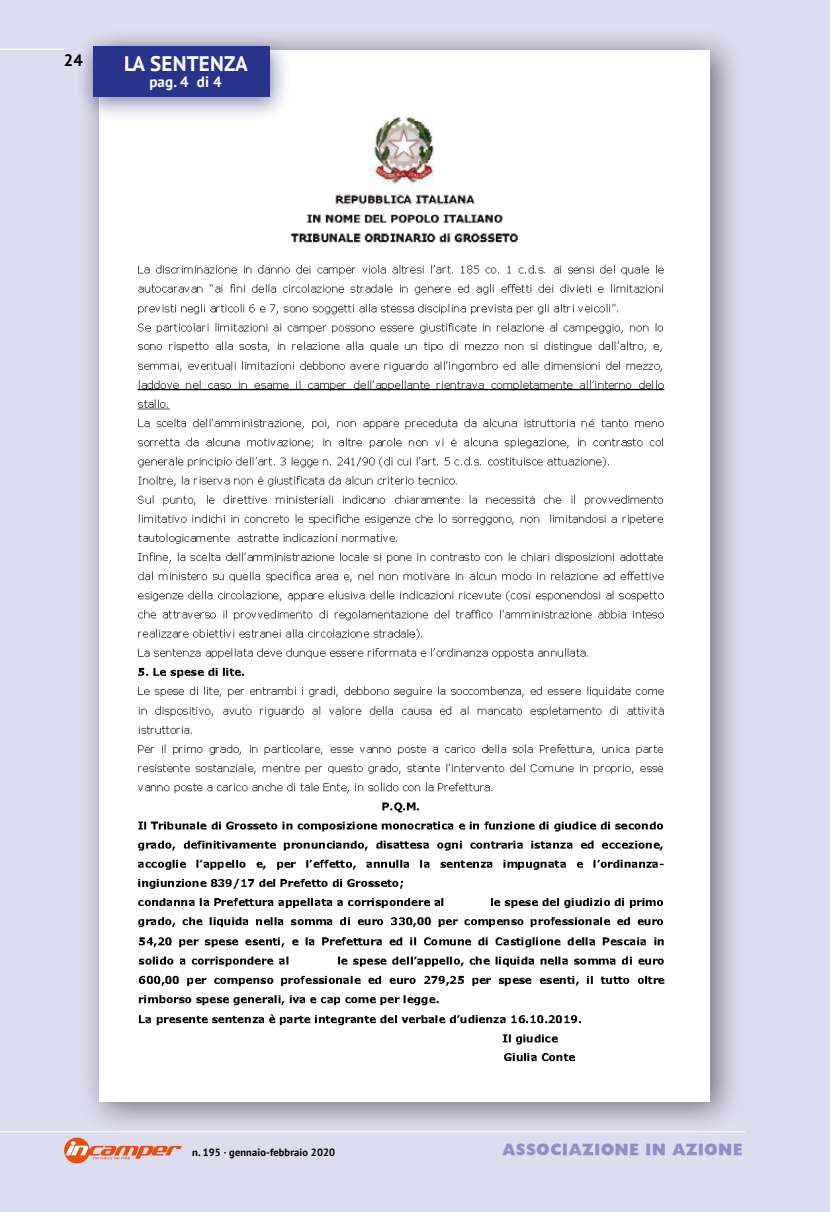
<style>
.page{position:relative;width:830px;height:1212px;background:#fff}
.page>*{position:absolute;margin:0;border:0;box-sizing:border-box;transform-origin:0 0}
.t1{font:700 21px "PT Sans";letter-spacing:.01em;color:#fff}
.t2{font:700 16.5px "PT Sans";color:#000}
.t3{font:15px "Headline NEWS";letter-spacing:.01em;color:#908ec4}
.t4{font:700 15px "PT Sans";color:#fff}
.t5{font:700 10.5px "PT Sans";letter-spacing:.01em;color:#000}
</style>
<div class="page">
<div style="left:0;top:0;width:829px;height:1212px;background:#dedcef"></div>
<hr style="left:0;top:49px;width:64px;height:1px;background:#fff">
<hr style="left:0;top:1131px;width:744px;height:1px;background:#fff">
<svg style="left:64px;top:1137px;width:26px;height:26px"></svg>
<svg style="left:65px;top:1141px;width:117px;height:19px"></svg>
<div style="left:78px;top:26px;width:666px;height:1108px;background:#000;opacity:.5"></div>
<div style="left:99px;top:50px;width:610px;height:1051px;background:#fff"></div>
<div style="left:77px;top:34px;width:213px;height:87px;background:#283583;opacity:.6"></div>
<div style="left:94px;top:47px;width:176px;height:50px;background:#28348b"></div>
<img style="left:137px;top:264px;width:528px;height:797px">
<img style="left:276px;top:111px;width:243px;height:132px">
<h2 class="t2" style="left:64px;top:50px;width:20px">24</h2>
<h1 class="t1" style="left:124px;top:49px;width:125px">LA SENTENZA</h1>
<h3 class="t4" style="left:149px;top:72px;width:74px">pag. 4 di 4</h3>
<p class="t5" style="left:192px;top:1145px;width:144px">n. 195 · gennaio-febbraio 2020</p>
<h3 class="t3" style="left:502px;top:1143px;width:242px">ASSOCIAZIONE IN AZIONE</h3>
</div>
